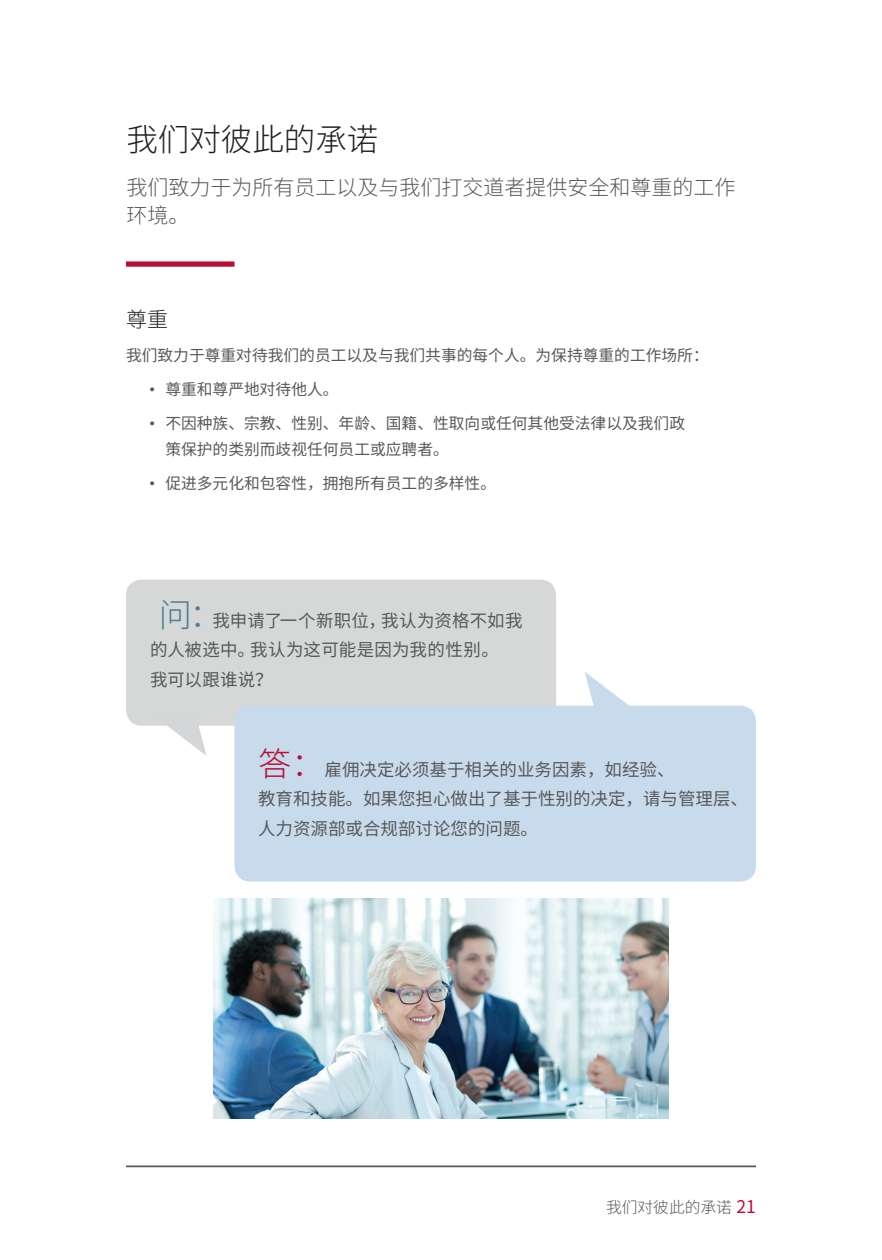
<style>
.page{position:relative;width:882px;height:1260px;background:#fff}
.page>*{position:absolute;margin:0;border:0;box-sizing:border-box;transform-origin:0 0}
.SR_Section_Heaadiing{font:300 31.5px "Noto Sans CJ Ksc";color:#231f20}
.SR_Heading_body{font:300 21px/28px "Noto Sans CJ Ksc";color:#57585a}
.SR_Subheads_Body{font:300 21px "Noto Sans CJ Ksc";color:#231f20}
.SR_Respuesta{font:17.5px/29.8px "Noto Sans CJ Ksc";color:#57585a}
.SR_Pregunta{font:17.5px/29.8px "Noto Sans CJ Ksc";letter-spacing:.01em;color:#57585a}
.SR_Bullet_List{font:15.75px/26.2px "Noto Sans CJ Ksc";color:#57585a}
.t1{font:300 15.75px "Noto Sans CJ Ksc";color:#57585a}
.s1{font-family:"Arial"}
.s2{font-weight:300;font-size:33.25px;color:#517d98}
.s3{font-weight:300;font-size:33.25px;color:#b90f36}
.s4{font-weight:400;font-size:17.5px;color:#b90f36}
</style>
<div class="page">
<hr style="left:126px;top:1166px;width:630px;height:1px;background:#57585a">
<div style="left:126px;top:580px;width:430px;height:146px;background:#d6d7d7;border-radius:16px"></div>
<svg style="left:154px;top:725px;width:53px;height:31px"></svg>
<img style="left:214px;top:899px;width:454px;height:220px">
<div style="left:126px;top:261px;width:108px;height:6px;background:#b90f36"></div>
<div style="left:234px;top:706px;width:522px;height:176px;background:#c8dbec;border-radius:16px"></div>
<svg style="left:585px;top:672px;width:52px;height:34px"></svg>
<p class="SR_Section_Heaadiing" style="left:126px;top:122px;width:253px">我们对彼此的承诺</p>
<p class="SR_Heading_body" style="left:126px;top:174px;width:610px">我们致力于为所有员工以及与我们打交道者提供安全和尊重的工作环境。</p>
<p class="SR_Subheads_Body" style="left:126px;top:307px;width:43px">尊重</p>
<p class="SR_Bullet_List" style="left:126px;top:342px;width:584px">我们致力于尊重对待我们的员工以及与我们共事的每个人。为保持尊重的工作场所：</p>
<p class="SR_Bullet_List" style="left:150px;top:376px;width:190px"><span class="s1">•</span> 尊重和尊严地对待他人。</p>
<p class="SR_Bullet_List" style="left:165px;top:410px;width:521px;text-indent:-16px"><span class="s1">•</span> 不因种族、宗教、性别、年龄、国籍、性取向或任何其他受法律以及我们政策保护的类别而歧视任何员工或应聘者。</p>
<p class="SR_Bullet_List" style="left:150px;top:471px;width:348px"><span class="s1">•</span> 促进多元化和包容性，拥抱所有员工的多样性。</p>
<p class="SR_Pregunta" style="left:150px;top:606px;width:374px;text-indent:9px"><span class="s2">问：</span>我申请了一个新职位，我认为资格不如我的人被选中。我认为这可能是因为我的性别。<br>我可以跟谁说？</p>
<p class="SR_Respuesta" style="left:258px;top:755px;width:492px"><span class="s3">答：</span>雇佣决定必须基于相关的业务因素，如经验、<br>教育和技能。如果您担心做出了基于性别的决定，请与管理层、人力资源部或合规部讨论您的问题。</p>
<p class="t1" style="left:606px;top:1198px;width:151px">我们对彼此的承诺 <span class="s4">21</span></p>
</div>
